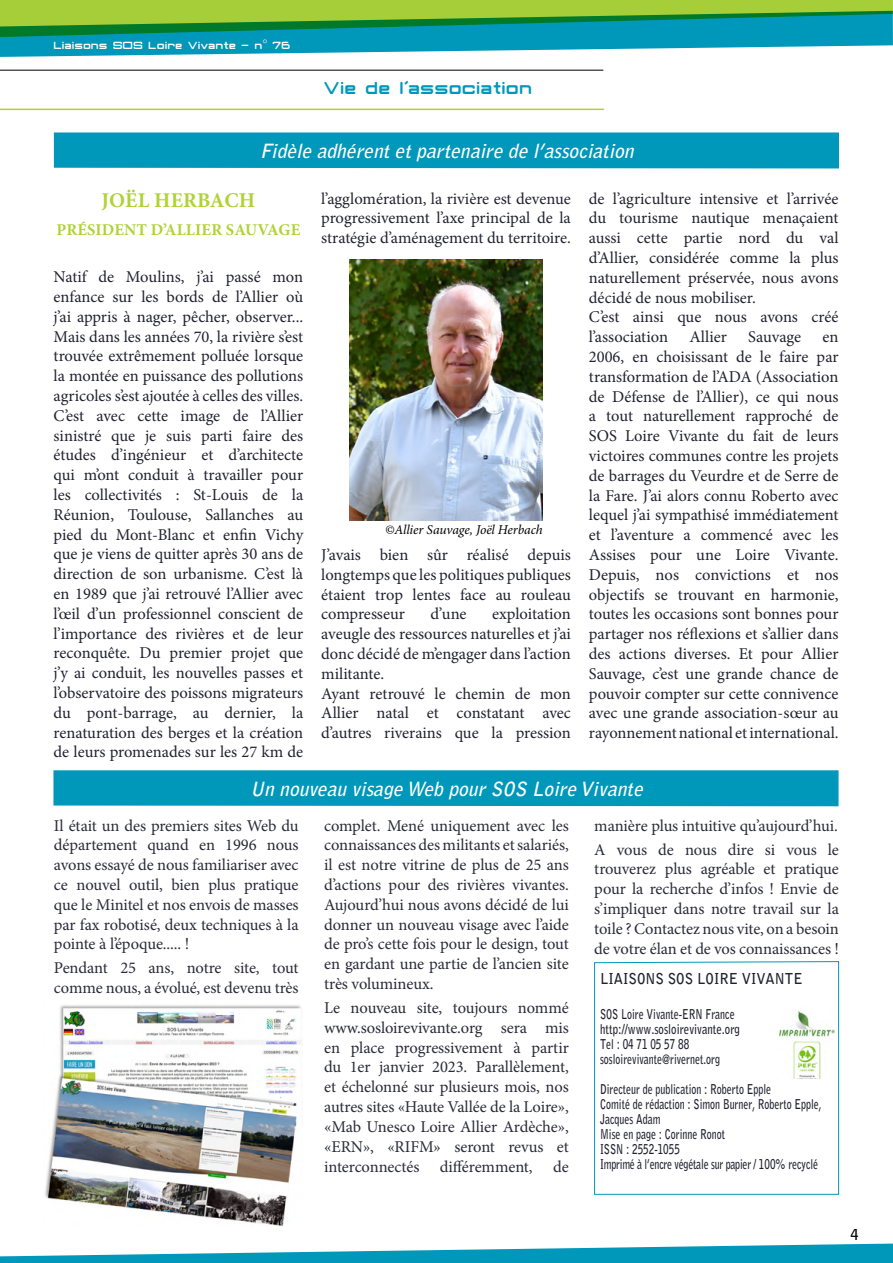
<style>
.page{position:relative;width:893px;height:1263px;background:#fff}
.page>*{position:absolute;margin:0;border:0;box-sizing:border-box;transform-origin:0 0}
.t1{font:22.5px "Classic Robot";color:#0098ba}
.t2{font:700 21px "Minion Pro";letter-spacing:.01em;color:#b0d237}
.t3{font:italic 700 19.5px "Bell Gothic Std";color:#fff}
.t4{font:16.5px/19.8px "Minion Pro";color:#212230;text-align:justify}
.t5{font:16.5px/19.8px "Minion Pro";letter-spacing:-.01em;color:#2a2b39;text-align:justify}
.t6{font:700 16.5px "Minion Pro";letter-spacing:.01em;color:#b0d237}
.t7{font:700 15px "Bell Gothic Std";color:#212230;scale:.92 1}
.t8{font:700 15px "Bell Gothic Std";color:#000}
.t9{font:700 13.5px/15px "Bell Gothic Std";color:#212230;scale:.74 1}
.t10{font:13.5px "Classic Robot";color:#fff}
.t11{font:italic 13.5px "Minion Pro";letter-spacing:-.01em;color:#000}
</style>
<div class="page">
<svg style="left:0;top:0;width:893px;height:57px;background:#50b085"></svg>
<svg style="left:0;top:1243px;width:893px;height:20px"></svg>
<svg style="left:594px;top:961px;width:245px;height:234px"></svg>
<img style="left:777px;top:1006px;width:59px;height:72px">
<hr style="left:0;top:109px;width:604px;height:1px;background:#b0d237">
<hr style="left:0;top:70px;width:603px;height:1px;background:#000">
<div style="left:54px;top:132px;width:785px;height:36px;background:#0098ba"></div>
<img style="left:45px;top:1005px;width:256px;height:222px">
<img style="left:349px;top:259px;width:194px;height:261px">
<div style="left:53px;top:770px;width:785px;height:36px;background:#0098ba"></div>
<p class="t10" style="left:54px;top:39px;width:239px">Liaisons SOS Loire Vivante - n° 76</p>
<h1 class="t1" style="left:324px;top:78px;width:210px">Vie de l’association</h1>
<p class="t3" style="left:260px;top:139px;width:380px">Fidèle adhérentetpartenaire de l’association</p>
<p class="t2" style="left:102px;top:185px;width:84px">JOËL HERBACH</p>
<p class="t6" style="left:56px;top:218px;width:42px">PRÉSIDENT</p>
<p class="t6" style="left:151px;top:218px;width:36px">D’ALLIER</p>
<p class="t6" style="left:226px;top:218px;width:21px">SAUVA</p>
<p class="t6" style="left:279px;top:218px;width:21px">GE</p>
<p class="t4" style="left:54px;top:267px;width:251px">Natif de Moulins, j’ai passé mon enfance sur les bords de l’Allier où j’ai appris à nager, pêcher, observer...<br>Mais dans les années 70, la rivière s’est trouvée extrêmement polluée lorsque la montée en puissance des pollutions agricoles s’est ajoutée à celles des villes.<br>C’est avec cette image de l’Allier sinistré que je suis parti faire des études d’ingénieur et d’architecte qui m’ont conduit à travailler pour les collectivités : St-Louis de la Réunion, Toulouse, Sallanches au pied du Mont-Blanc et enfin Vichy que je viens de quitter après 30 ans de direction de son urbanisme. C’est là en 1989 que j’ai retrouvé l’Allier avec l’œil d’un professionnel conscient de l’importance des rivières et de leur reconquête. Du premier projet que j’y ai conduit, les nouvelles passes et l’observatoire des poissons migrateurs du pont-barrage, au dernier, la renaturation des berges et la création de leurs promenades sur les 27 km de</p>
<p class="t4" style="left:321px;top:188px;width:251px">l’agglomération, la rivière est devenue progressivement l’axe principal de la stratégie d’aménagement du territoire.</p>
<p class="t11" style="left:385px;top:520px;width:159px">©Allier Sauvage, Joël Herbach</p>
<p class="t4" style="left:321px;top:545px;width:251px">J’avais bien sûr réalisé depuis longtemps que les politiques publiques étaient trop lentes face au rouleau compresseur</p>
<p class="t4" style="left:321px;top:604px;width:251px;text-align:left;text-indent:171px">exploitation aveugle des ressources naturelles et j’ai donc décidé de m’engager dans l’action militante.<br>Ayant retrouvé le chemin de mon<br>Allier natal et constatant avec d’autres riverains que la pression</p>
<p class="t4" style="left:430px;top:604px;width:38px">d’une</p>
<p class="t4" style="left:589px;top:188px;width:251px;text-align:left">de l’agriculture intensive et l’arrivée du tourisme nautique menaçaient aussi cette partie nord du val d’Allier, considérée comme la plus naturellement préservée, nous avons décidé de nous mobiliser.<br>C’est ainsi que nous avons créé l’association</p>
<p class="t4" style="left:689px;top:327px;width:39px">Allier</p>
<p class="t4" style="left:748px;top:327px;width:54px">Sauvage</p>
<p class="t4" style="left:589px;top:327px;width:251px;text-indent:234px">en 2006, en choisissant de le faire par transformation de l’ADA (Association de Défense de l’Allier), ce qui nous a tout naturellement rapproché de SOS Loire Vivante du fait de leurs victoires communes contre les projets de barrages du Veurdre et de Serre de la Fare. J’ai alors connu Roberto avec lequel j’ai sympathisé immédiatement et l’aventure a commencé avec les Assises pour une Loire Vivante.<br>Depuis, nos convictions et nos objectifs se trouvant en harmonie, toutes les occasions sont bonnes pour partager nos réflexions et s’allier dans des actions diverses. Et pour Allier Sauvage, c’est une grande chance de pouvoir compter sur cette connivence avec une grande association-sœur au rayonnement national et international.</p>
<p class="t3" style="left:250px;top:777px;width:254px">U n nouveau visage Web pourSOS</p>
<p class="t3" style="left:532px;top:777px;width:118px">Loire Vivante</p>
<p class="t5" style="left:54px;top:815px;width:246px">Il était un des premiers sites Web du département quand en 1996 nous avons essayé de nous familiariser avec ce nouvel outil, bien plus pratique que le Minitel et nos envois de masses par fax robotisé, deux techniques à la pointe à l’époque..... !</p>
<p class="t5" style="left:54px;top:958px;width:246px">Pendant 25 ans, notre site, tout comme nous, a évolué, est devenu très</p>
<p class="t5" style="left:324px;top:815px;width:246px">complet. Mené uniquement avec les connaissances des militants et salariés, il est notre vitrine de plus de 25 ans d’actions pour des rivières vivantes.<br>Aujourd’hui nous avons décidé de lui donner un nouveau visage avec l’aide de pro’s cette fois pour le design, tout en gardant une partie de l’ancien site très volumineux.</p>
<p class="t5" style="left:324px;top:998px;width:246px">Le nouveau site, toujours nommé www.sosloirevivante.org sera mis en place progressivement à partir du 1er janvier 2023. Parallèlement, et échelonné sur plusieurs mois, nos autres sites «Haute Vallée de la Loire», «Mab Unesco Loire Allier Ardèche», «ERN», «RIFM» seront revus et interconnectés différemment, de</p>
<p class="t5" style="left:594px;top:813px;width:246px;line-height:24px">manière plus intuitive qu’aujourd’hui.<br>A vous de nous dire si vous le</p>
<p class="t5" style="left:594px;top:859px;width:246px">trouverez plus agréable et pratique pour la recherche d’infos ! Envie de s’impliquer dans notre travail sur la toile ? Contactez nous vite, on a besoin de votre élan et de vos connaissances !</p>
<p class="t7" style="left:600px;top:970px;width:19px">LIAISONS</p>
<p class="t7" style="left:668px;top:970px;width:8px">SOS</p>
<p class="t7" style="left:697px;top:970px;width:19px">LOIREVIVANTE</p>
<p class="t9" style="left:600px;top:1006px;width:120px">SOS Loire Vivante-ERN</p>
<p class="t9" style="left:600px;top:1006px;width:191px;text-indent:105px">France http://www.sosloirevivante.org<br>Tel : 04 71 05 57 88 sosloirevivante@rivernet.org</p>
<p class="t9" style="left:600px;top:1081px;width:301px">D irecteur de publication : Roberto Epple<br>Comité de rédaction : Simon Burner, Roberto Epple,<br>Jacques Adam<br>M ise en page : Corinne Ronot<br>ISSN</p>
<p class="t9" style="left:600px;top:1141px;width:296px;text-indent:26px">: 2552-1055<br>I mprimé à l’encre végétale sur papier / 100% recyclé</p>
<p class="t8" style="left:850px;top:1226px;width:10px">4</p>
</div>
